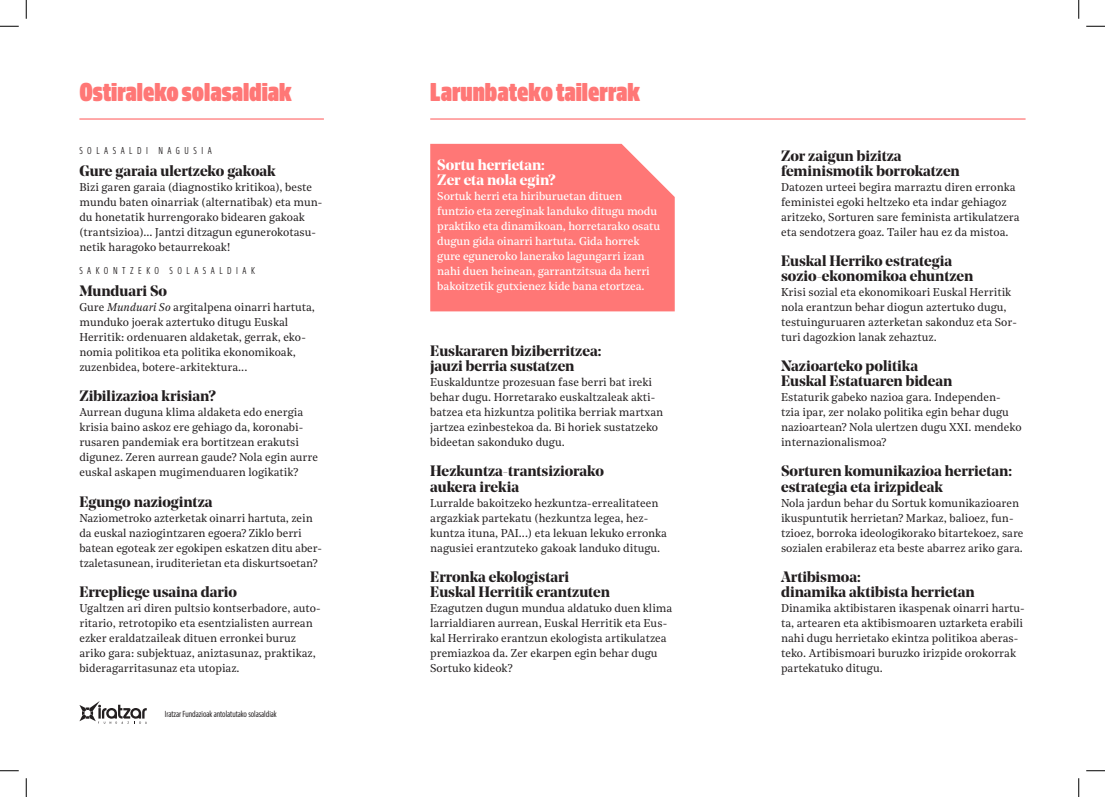
<style>
.page{position:relative;width:1105px;height:797px;background:#fff}
.page>*{position:absolute;margin:0;border:0;box-sizing:border-box;transform-origin:0 0}
.t1{font:25px "Amsi Pro Opt Headline";color:#ff7776}
.t2{font:700 15px/15px "Noe Display";color:#231f20}
.t3{font:700 15px/15px "Noe Display";color:#fff}
.t4{font:11.25px/15px "Noe Text";color:#231f20}
.t5{font:11.25px/15px "Noe Text";letter-spacing:-.01em;color:#fff}
.t6{font:300 10px "Sans Beam Head";letter-spacing:.45em;color:#231f20}
.t7{font:8.75px "Sans Beam Head";color:#231f20}
.s1{font-style:italic}
</style>
<div class="page">
<hr style="left:79px;top:118px;width:245px;height:2px;background:#ff7776">
<hr style="left:430px;top:118px;width:595px;height:2px;background:#ff7776">
<div style="left:430px;top:144px;width:245px;height:167px;background:#ff7776"></div>
<svg style="left:79px;top:701px;width:68px;height:22px"></svg>
<svg style="left:0;top:25px;width:19px;height:2px"></svg>
<svg style="left:1086px;top:25px;width:19px;height:2px"></svg>
<svg style="left:0;top:770px;width:19px;height:1px"></svg>
<svg style="left:1086px;top:770px;width:19px;height:1px"></svg>
<svg style="left:25px;top:0;width:2px;height:19px"></svg>
<svg style="left:25px;top:778px;width:2px;height:19px"></svg>
<svg style="left:1078px;top:0;width:1px;height:19px"></svg>
<svg style="left:1078px;top:778px;width:1px;height:19px"></svg>
<h1 class="t1" style="left:79px;top:75px;width:214px">Ostiraleko solasaldiak</h1>
<p class="t6" style="left:79px;top:144px;width:134px">SOLASALDI NAGUSIA</p>
<h2 class="t2" style="left:79px;top:163px;width:198px">Gure garaia ulertzeko gakoak</h2>
<p class="t4" style="left:79px;top:179px;width:245px">Bizi garen garaia (diagnostiko kritikoa), beste mundu baten oinarriak (alternatibak) eta mun&shy;du honetatik hurrengorako bidearen gakoak (trantsizioa)... Jantzi ditzagun egunerokotasu&shy;netik haragoko betaurrekoak!</p>
<p class="t6" style="left:79px;top:264px;width:177px">SAKONTZEKO SOLASALDIAK</p>
<h2 class="t2" style="left:79px;top:283px;width:89px">Munduari So</h2>
<p class="t4" style="left:79px;top:299px;width:237px">Gure <span class="s1">Munduari So</span> argitalpena oinarri hartuta, munduko joerak aztertuko ditugu Euskal Herritik: ordenuaren aldaketak, gerrak, eko&shy;nomia politikoa eta politika ekonomikoak, zuzenbidea, botere-arkitektura...</p>
<h2 class="t2" style="left:79px;top:388px;width:138px">Zibilizazioa krisian?</h2>
<p class="t4" style="left:79px;top:404px;width:240px">Aurrean duguna klima aldaketa edo energia krisia baino askoz ere gehiago da, koronabi&shy;rusaren pandemiak era bortitzean erakutsi digunez. Zeren aurrean gaude? Nola egin aurre euskal askapen mugimenduaren logikatik?</p>
<h2 class="t2" style="left:79px;top:493px;width:135px">Egungo naziogintza</h2>
<p class="t4" style="left:79px;top:509px;width:244px">Naziometroko azterketak oinarri hartuta, zein da euskal naziogintzaren egoera? Ziklo berri batean egoteak zer egokipen eskatzen ditu aber&shy;tzaletasunean, iruditerietan eta diskurtsoetan?</p>
<h2 class="t2" style="left:79px;top:583px;width:159px">Errepliege usaina dario</h2>
<p class="t4" style="left:79px;top:599px;width:243px">Ugaltzen ari diren pultsio kontserbadore, auto&shy;ritario, retrotopiko eta esentzialisten aurrean ezker eraldatzaileak dituen erronkei buruz ariko gara: subjektuaz, aniztasunaz, praktikaz, bideragarritasunaz eta utopiaz.</p>
<p class="t7" style="left:165px;top:707px;width:114px">Iratzar Fundazioak antolatutako solasaldiak</p>
<h1 class="t1" style="left:430px;top:75px;width:211px">Larunbateko tailerrak</h1>
<h2 class="t3" style="left:437px;top:157px;width:120px">Sortu herrietan:<br>Zer eta nola egin?</h2>
<p class="t5" style="left:437px;top:188px;width:224px">Sortuk herri eta hiriburuetan dituen funtzio eta zereginak landuko ditugu modu praktiko eta dinamikoan, horretarako osatu dugun gida oinarri hartuta. Gida horrek gure eguneroko lanerako lagungarri izan nahi duen heinean, garrantzitsua da herri bakoitzetik gutxienez kide bana etortzea.</p>
<h2 class="t2" style="left:430px;top:343px;width:173px">Euskararen biziberritzea: jauzi berria sustatzen</h2>
<p class="t4" style="left:430px;top:374px;width:235px">Euskalduntze prozesuan fase berri bat ireki behar dugu. Horretarako euskaltzaleak akti&shy;batzea eta hizkuntza politika berriak martxan jartzea ezinbestekoa da. Bi horiek sustatzeko bideetan sakonduko dugu.</p>
<h2 class="t2" style="left:430px;top:463px;width:175px">Hezkuntza-trantsiziorako aukera irekia</h2>
<p class="t4" style="left:430px;top:494px;width:238px">Lurralde bakoitzeko hezkuntza-errealitateen argazkiak partekatu (hezkuntza legea, hez&shy;kuntza ituna, PAI...) eta lekuan lekuko erronka nagusiei erantzuteko gakoak landuko ditugu.</p>
<h2 class="t2" style="left:430px;top:568px;width:181px">Erronka ekologistari<br>Euskal Herritik erantzuten</h2>
<p class="t4" style="left:430px;top:599px;width:244px">Ezagutzen dugun mundua aldatuko duen klima larrialdiaren aurrean, Euskal Herritik eta Eus&shy;kal Herrirako erantzun ekologista artikulatzea premiazkoa da. Zer ekarpen egin behar dugu Sortuko kideok?</p>
<h2 class="t2" style="left:781px;top:148px;width:180px">Zor zaigun bizitza feminismotik borrokatzen</h2>
<p class="t4" style="left:781px;top:179px;width:240px">Datozen urteei begira marraztu diren erronka feministei egoki heltzeko eta indar gehiagoz aritzeko, Sorturen sare feminista artikulatzera eta sendotzera goaz. Tailer hau ez da mistoa.</p>
<h2 class="t2" style="left:781px;top:253px;width:194px">Euskal Herriko estrategia sozio-ekonomikoa ehuntzen</h2>
<p class="t4" style="left:781px;top:284px;width:237px">Krisi sozial eta ekonomikoari Euskal Herritik nola erantzun behar diogun aztertuko dugu, testuinguruaren azterketan sakonduz eta Sor&shy;turi dagozkion lanak zehaztuz.</p>
<h2 class="t2" style="left:781px;top:358px;width:173px">Nazioarteko politika<br>Euskal Estatuaren bidean</h2>
<p class="t4" style="left:781px;top:389px;width:242px">Estaturik gabeko nazioa gara. Independen&shy;tzia ipar, zer nolako politika egin behar dugu nazioartean? Nola ulertzen dugu XXI. mendeko internazionalismoa?</p>
<h2 class="t2" style="left:781px;top:463px;width:232px">Sorturen komunikazioa herrietan: estrategia eta irizpideak</h2>
<p class="t4" style="left:781px;top:494px;width:244px">Nola jardun behar du Sortuk komunikazioaren ikuspuntutik herrietan? Markaz, balioez, fun&shy;tzioez, borroka ideologikorako bitartekoez, sare sozialen erabileraz eta beste abarrez ariko gara.</p>
<h2 class="t2" style="left:781px;top:568px;width:195px">Artibismoa:<br>dinamika aktibista herrietan</h2>
<p class="t4" style="left:781px;top:599px;width:245px">Dinamika aktibistaren ikaspenak oinarri hartu&shy;ta, artearen eta aktibismoaren uztarketa erabili nahi dugu herrietako ekintza politikoa aberas&shy;teko. Artibismoari buruzko irizpide orokorrak partekatuko ditugu.</p>
</div>
